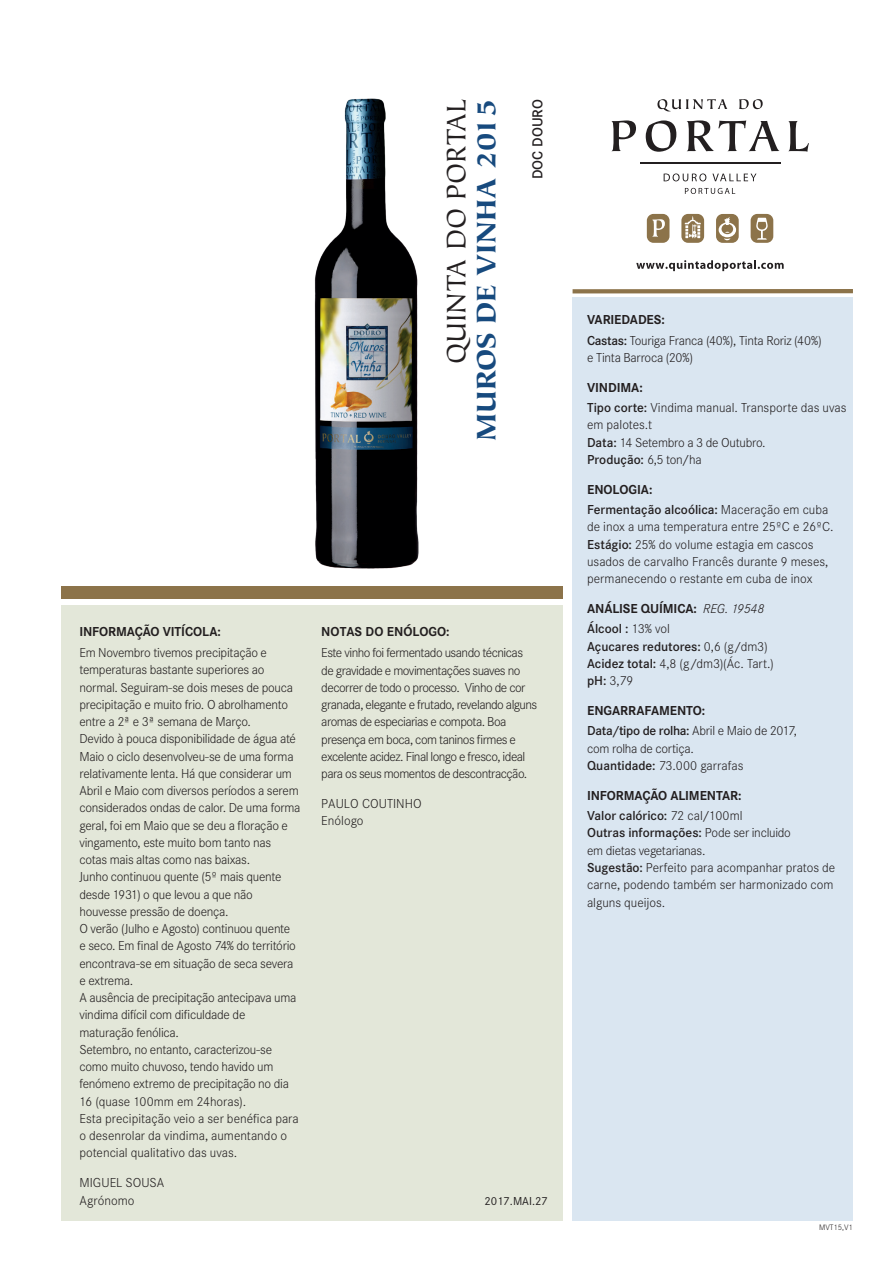
<style>
.page{position:relative;width:893px;height:1263px;background:#fff}
.page>*{position:absolute;margin:0;border:0;box-sizing:border-box;transform-origin:0 0}
.t1{font:900 30px "Tiepolo Std";color:#174a7e}
.t2{font:30px "Tiepolo Std";color:#231f20}
.t3{font:600 15px "Corporate S";color:#231f20}
.t4{font:300 13.5px/17.2px "Corporate S";letter-spacing:-.02em;color:#231f20}
.t5{font:300 13.5px/17.2px "Corporate S";color:#231f20}
.t6{font:300 13.5px/17.2px "Corporate S";letter-spacing:-.04em;color:#231f20}
.t7{font:700 13.5px/20.2px "Corporate S";letter-spacing:-.005em;color:#231f20}
.t8{font:600 13.5px/20.2px "Corporate S";letter-spacing:-.005em;color:#231f20}
.t9{font:12px "Corporate S";color:#231f20}
.t10{font:300 8.25px "Corporate S";color:#231f20}
.s1{font-weight:700}
.s2{font-weight:600}
.s3{font-weight:300}
.s4{font-weight:300;font-style:italic}
</style>
<div class="page">
<div style="left:61px;top:605px;width:502px;height:615px;background:#e3e7d9"></div>
<div style="left:61px;top:586px;width:502px;height:12px;background:#8c734a"></div>
<svg style="left:573px;top:289px;width:280px;height:4px"></svg>
<div style="left:573px;top:297px;width:280px;height:923px;background:#dae6f1"></div>
<svg style="left:636px;top:260px;width:148px;height:11px"></svg>
<img style="left:314px;top:98px;width:105px;height:471px">
<svg style="left:647px;top:214px;width:22px;height:29px"></svg>
<svg style="left:681px;top:214px;width:23px;height:29px"></svg>
<svg style="left:716px;top:214px;width:23px;height:29px"></svg>
<svg style="left:751px;top:214px;width:22px;height:29px"></svg>
<hr style="left:640px;top:162px;width:140px;height:2px;background:#231f20">
<svg style="left:685px;top:188px;width:50px;height:6px"></svg>
<svg style="left:664px;top:173px;width:42px;height:8px"></svg>
<svg style="left:712px;top:174px;width:44px;height:7px"></svg>
<svg style="left:611px;top:99px;width:198px;height:53px"></svg>
<h1 class="t2" style="left:440px;top:364px;width:267px;rotate:-90deg">QUINTA DO PORTAL</h1>
<h1 class="t1" style="left:469px;top:441px;width:343px;rotate:-90deg">MUROS DE VINHA 2015</h1>
<p class="t3" style="left:529px;top:179px;width:81px;rotate:-90deg">DOC DOURO</p>
<p class="t7" style="left:79px;top:621px;width:143px">INFORMAÇÃO VITÍCOLA:</p>
<p class="t4" style="left:79px;top:644px;width:223px">Em Novembro tivemos precipitação e temperaturas bastante superiores ao normal. Seguiram-se dois meses de pouca precipitação e muito frio. O abrolhamento entre a 2ª e 3ª semana de Março.<br>Devido à pouca disponibilidade de água até Maio o ciclo desenvolveu-se de uma forma relativamente lenta. Há que considerar um Abril e Maio com diversos períodos a serem considerados ondas de calor. De uma forma geral, foi em Maio que se deu a floração e vingamento, este muito bom tanto nas cotas mais altas como nas baixas.<br>Junho continuou quente (5º mais quente desde 1931) o que levou a que não houvesse pressão de doença.<br>O verão (Julho e Agosto) continuou quente<br>e seco. Em final de Agosto 74% do território encontrava-se em situação de seca severa e extrema.<br>A ausência de precipitação antecipava uma vindima difícil com dificuldade de maturação fenólica.<br>Setembro, no entanto, caracterizou-se como muito chuvoso, tendo havido um fenómeno extremo de precipitação no dia 16 (quase 100mm em 24horas).<br>Esta precipitação veio a ser benéfica para o desenrolar da vindima, aumentando o potencial qualitativo das uvas.</p>
<p class="t5" style="left:79px;top:1174px;width:86px">MIGUEL SOUSA<br>Agrónomo</p>
<p class="t7" style="left:321px;top:621px;width:130px">NOTAS DO ENÓLOGO:</p>
<p class="t6" style="left:321px;top:644px;width:218px">Este vinho foi fermentado usando técnicas de gravidade e movimentações suaves no decorrer de todo o processo. Vinho de cor granada, elegante e frutado, revelando alguns aromas de especiarias e compota. Boa presença em boca, com taninos firmes e excelente acidez. Final longo e fresco, ideal para os seus momentos de descontracção.</p>
<p class="t5" style="left:321px;top:795px;width:102px">PAULO COUTINHO<br>Enólogo</p>
<p class="t9" style="left:484px;top:1194px;width:65px">2017.MAI.27</p>
<p class="t4" style="left:587px;top:310px;width:236px;line-height:20.2px"><span class="s1">VARIEDADES:<br></span><span class="s2">Castas:</span> Touriga Franca (40%), Tinta Roriz (40%)</p>
<p class="t4" style="left:587px;top:349px;width:108px">e Tinta Barroca (20%)</p>
<p class="t5" style="left:587px;top:377px;width:261px;line-height:20.2px"><span class="s1">VINDIMA:<br></span><span class="s2">Tipo corte:</span> Vindima manual. Transporte das uvas</p>
<p class="t4" style="left:587px;top:416px;width:180px">em palotes.t<br><span class="s2">Data:</span> 14 Setembro a 3 de Outubro.<br><span class="s2">Produção:</span> 6,5 ton/ha</p>
<p class="t8" style="left:587px;top:479px;width:243px"><span class="s1">ENOLOGIA:<br></span>Fermentação alcoólica: <span class="s3">Maceração em cuba</span></p>
<p class="t5" style="left:587px;top:518px;width:248px">de inox a uma temperatura entre 25ºC e 26ºC.<br><span class="s2">Estágio:</span> 25% do volume estagia em cascos usados de carvalho Francês durante 9 meses, permanecendo o restante em cuba de inox</p>
<p class="t7" style="left:587px;top:599px;width:179px">ANÁLISE QUÍMICA: <span class="s4">REG. 19548<br></span><span class="s2">Álcool :</span> <span class="s3">13% vol</span></p>
<p class="t5" style="left:587px;top:638px;width:188px"><span class="s2">Açucares redutores:</span> 0,6 (g/dm3)<br><span class="s2">Acidez total:</span> 4,8 (g/dm3)(Ác. Tart.) <span class="s2">pH:</span> 3,79</p>
<p class="t8" style="left:587px;top:701px;width:211px"><span class="s1">ENGARRAFAMENTO:<br></span>Data/tipo de rolha: <span class="s3">Abril e Maio de 2017,</span></p>
<p class="t4" style="left:587px;top:740px;width:158px">com rolha de cortiça.<br><span class="s2">Quantidade:</span> 73.000 garrafas</p>
<p class="t7" style="left:587px;top:786px;width:157px">INFORMAÇÃO ALIMENTAR:<br><span class="s2">Valor calórico:</span> <span class="s3">72 cal/100ml</span></p>
<p class="t5" style="left:587px;top:824px;width:250px"><span class="s2">Outras informações:</span> Pode ser incluido<br>em dietas vegetarianas.<br><span class="s2">Sugestão:</span> Perfeito para acompanhar pratos de carne, podendo também ser harmonizado com alguns queijos.</p>
<p class="t10" style="left:819px;top:1223px;width:35px">MVT15,V1</p>
</div>
